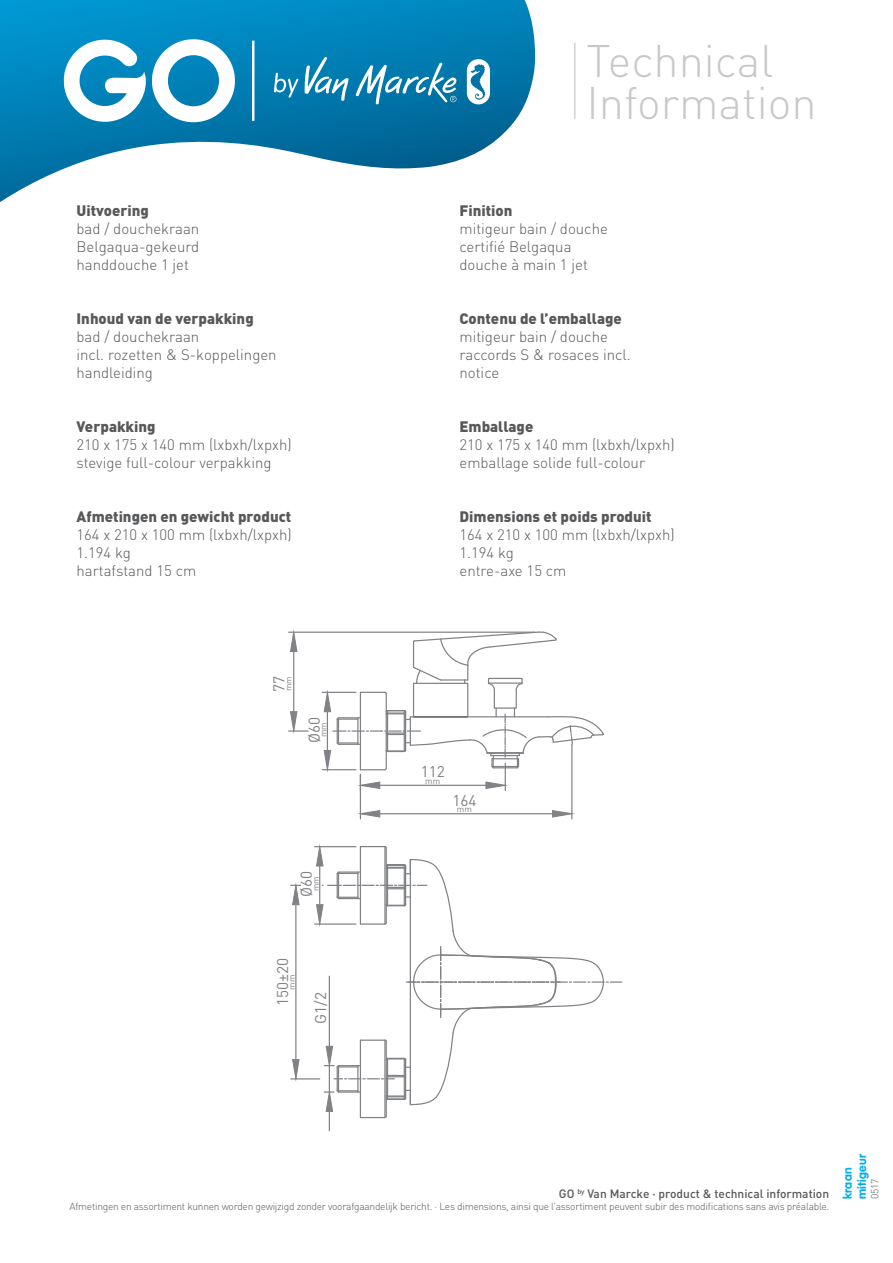
<style>
.page{position:relative;width:893px;height:1263px;background:#fff}
.page>*{position:absolute;margin:0;border:0;box-sizing:border-box;transform-origin:0 0}
.t1{font:300 45px "DINOT";color:#c7c8ca}
.t2{font:15.45px "DINOT";color:#808285}
.t3{font:300 15px "DINOT";color:#57585a}
.t4{font:900 15px "DINOT";color:#57585a}
.t5{font:500 12px "DINOT";color:#57585a}
.t6{font:700 12px "VAG Rounded Std";letter-spacing:.025em;color:#00aeef}
.t7{font:300 10.2px "DINOT";letter-spacing:-.025em;color:#57585a}
.t8{font:8.55px "DINOT";color:#808285}
</style>
<div class="page">
<svg style="left:0;top:0;width:535px;height:202px"></svg>
<svg style="left:274px;top:73px;width:24px;height:25px"></svg>
<svg style="left:467px;top:59px;width:23px;height:45px"></svg>
<svg style="left:304px;top:57px;width:45px;height:45px"></svg>
<svg style="left:355px;top:62px;width:102px;height:43px"></svg>
<svg style="left:152px;top:39px;width:83px;height:83px"></svg>
<svg style="left:63px;top:36px;width:83px;height:86px"></svg>
<hr style="left:252px;top:41px;width:2px;height:80px;background:#fff">
<hr style="left:574px;top:43px;width:1px;height:76px;background:#d1d2d4">
<hr style="left:322px;top:692px;width:34px;height:1px;background:#808285">
<hr style="left:322px;top:769px;width:34px;height:1px;background:#808285">
<svg style="left:323px;top:631px;width:281px;height:159px"></svg>
<hr style="left:360px;top:775px;width:1px;height:44px;background:#808285">
<hr style="left:571px;top:744px;width:1px;height:75px;background:#808285">
<hr style="left:380px;top:813px;width:172px;height:1px;background:#808285">
<svg style="left:361px;top:810px;width:20px;height:8px"></svg>
<svg style="left:552px;top:810px;width:21px;height:8px"></svg>
<svg style="left:291px;top:845px;width:331px;height:286px"></svg>
<hr style="left:289px;top:631px;width:246px;height:2px;background:#808285">
<hr style="left:293px;top:651px;width:1px;height:61px;background:#808285">
<svg style="left:290px;top:631px;width:8px;height:21px"></svg>
<svg style="left:289px;top:711px;width:19px;height:21px"></svg>
<p class="t4" style="left:77px;top:200px;width:74px">Uitvoering</p>
<p class="t3" style="left:77px;top:218px;width:124px">bad / douchekraan</p>
<p class="t3" style="left:77px;top:236px;width:124px">Belgaqua-gekeurd</p>
<p class="t3" style="left:77px;top:254px;width:114px">handdouche 1 jet</p>
<p class="t4" style="left:77px;top:308px;width:179px">Inhoud van de verpakking</p>
<p class="t3" style="left:77px;top:326px;width:124px">bad / douchekraan</p>
<p class="t3" style="left:77px;top:344px;width:202px">incl. rozetten &amp; S-koppelingen</p>
<p class="t3" style="left:77px;top:362px;width:78px">handleiding</p>
<p class="t4" style="left:77px;top:416px;width:81px">Verpakking</p>
<p class="t3" style="left:77px;top:434px;width:217px">210 x 175 x 140 mm (lxbxh/lxpxh)</p>
<p class="t3" style="left:77px;top:452px;width:197px">stevige full-colour verpakking</p>
<p class="t4" style="left:77px;top:506px;width:216px">Afmetingen en gewicht product</p>
<p class="t3" style="left:77px;top:524px;width:217px">164 x 210 x 100 mm (lxbxh/lxpxh)</p>
<p class="t3" style="left:77px;top:542px;width:56px">1.194 kg</p>
<p class="t3" style="left:77px;top:560px;width:121px">hartafstand 15 cm</p>
<p class="t2" style="left:268px;top:692px;width:18px;rotate:-90deg">77<sub>mm</sub></p>
<p class="t2" style="left:304px;top:743px;width:28px;rotate:-90deg">Ø60</p>
<p class="t8" style="left:318px;top:737px;width:17px;rotate:-90deg">mm</p>
<p class="t2" style="left:296px;top:897px;width:28px;rotate:-90deg">Ø60</p>
<p class="t8" style="left:310px;top:891px;width:17px;rotate:-90deg">mm</p>
<p class="t2" style="left:272px;top:1006px;width:50px;rotate:-90deg">150±20</p>
<p class="t8" style="left:286px;top:989px;width:17px;rotate:-90deg">mm</p>
<p class="t2" style="left:310px;top:1024px;width:33px;rotate:-90deg">G1/2</p>
<p class="t1" style="left:587px;top:30px;width:188px">Technical</p>
<p class="t1" style="left:587px;top:72px;width:232px">Information</p>
<p class="t4" style="left:459px;top:200px;width:54px">Finition</p>
<p class="t3" style="left:459px;top:218px;width:150px">mitigeur bain / douche</p>
<p class="t3" style="left:459px;top:236px;width:114px">certifié Belgaqua</p>
<p class="t3" style="left:459px;top:254px;width:130px">douche à main 1 jet</p>
<p class="t4" style="left:459px;top:308px;width:164px">Contenu de l’emballage</p>
<p class="t3" style="left:459px;top:326px;width:150px">mitigeur bain / douche</p>
<p class="t3" style="left:459px;top:344px;width:173px">raccords S &amp; rosaces incl.</p>
<p class="t3" style="left:459px;top:362px;width:41px">notice</p>
<p class="t4" style="left:459px;top:416px;width:75px">Emballage</p>
<p class="t3" style="left:459px;top:434px;width:217px">210 x 175 x 140 mm (lxbxh/lxpxh)</p>
<p class="t3" style="left:459px;top:452px;width:187px">emballage solide full-colour</p>
<p class="t4" style="left:459px;top:506px;width:194px">Dimensions et poids produit</p>
<p class="t3" style="left:459px;top:524px;width:217px">164 x 210 x 100 mm (lxbxh/lxpxh)</p>
<p class="t3" style="left:459px;top:542px;width:56px">1.194 kg</p>
<p class="t3" style="left:459px;top:560px;width:108px">entre-axe 15 cm</p>
<p class="t2" style="left:421px;top:761px;width:26px">112</p>
<p class="t8" style="left:425px;top:775px;width:17px">mm</p>
<p class="t2" style="left:452px;top:789px;width:26px">164</p>
<p class="t8" style="left:457px;top:803px;width:17px">mm</p>
<p class="t5" style="left:559px;top:1185px;width:272px">GO <sup>by</sup> Van Marcke · product &amp; technical information</p>
<p class="t7" style="left:70px;top:1199px;width:761px">Afmetingen en assortiment kunnen worden gewijzigd zonder voorafgaandelijk bericht. · Les dimensions, ainsi que l’assortiment peuvent subir des modifications sans avis préalable.</p>
<p class="t6" style="left:855px;top:1199px;width:47px;rotate:-90deg">mitigeur</p>
<p class="t6" style="left:841px;top:1199px;width:33px;rotate:-90deg">kraan</p>
<p class="t7" style="left:868px;top:1199px;width:22px;rotate:-90deg">0517</p>
</div>
